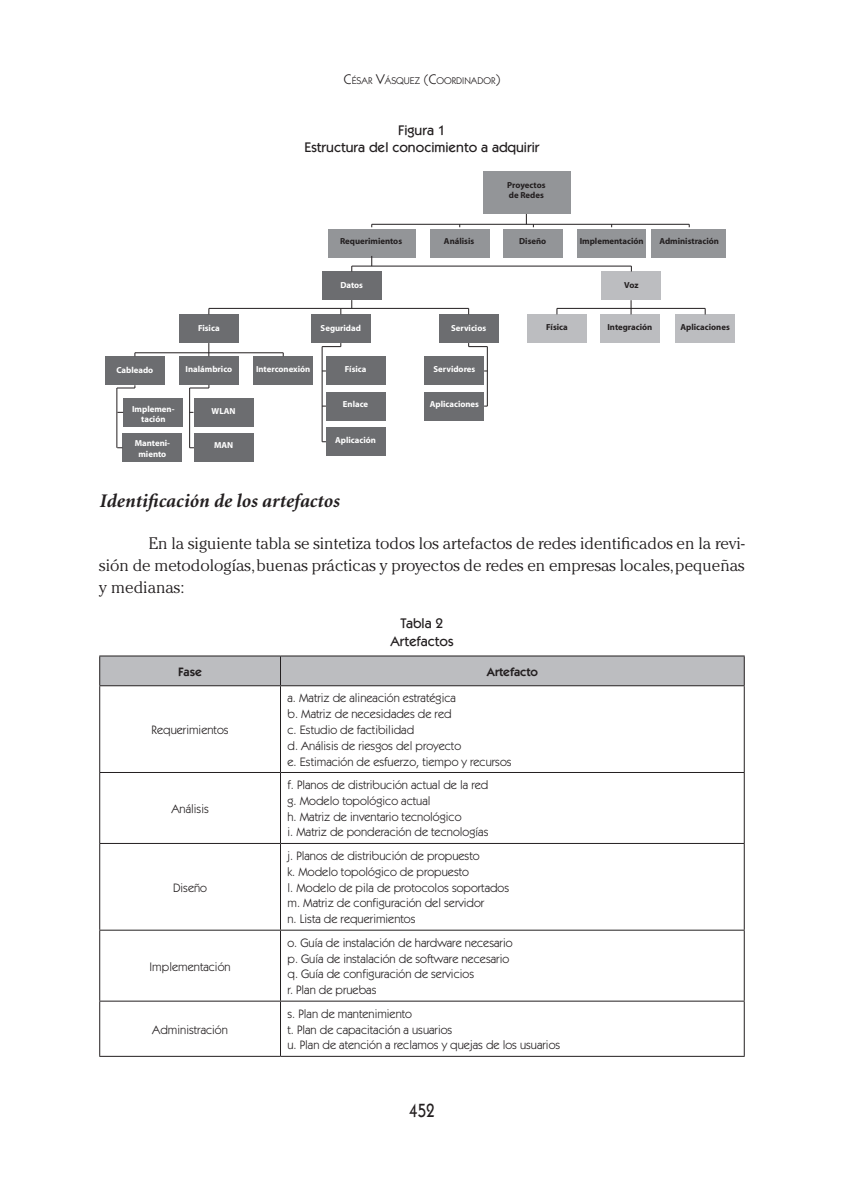
<style>
.page{position:relative;width:844px;height:1191px;background:#fff}
.page>*{position:absolute;margin:0;border:0;box-sizing:border-box;transform-origin:0 0}
.t1{font:italic 700 19.25px "Minion";color:#231f20}
.t2{font:500 19.25px "Itc Kabel";color:#231f20;scale:.8 1}
.t3{font:300 16.62px/21.9px "Cheltenham";color:#231f20;text-align:justify}
.t4{font:500 14px/17.5px "Itc Kabel";color:#231f20;text-align:center}
.t5{font:12.25px/15.8px "Itc Kabel";color:#231f20}
.t6{font:600 12.25px "Itc Kabel";color:#231f20}
.t7{font:9.8px "Itc Kabel";color:#231f20}
.t8{font:700 8.75px/10.5px "Myriad";color:#fff;text-align:center}
.t9{font:700 8.75px/10.5px "Myriad";color:#231f20}
.s1{font-size:14px}
</style>
<div class="page">
<div style="left:482px;top:172px;width:88px;height:42px;background:#939598"></div>
<div style="left:328px;top:229px;width:87px;height:29px;background:#939598"></div>
<div style="left:430px;top:229px;width:59px;height:28px;background:#939598"></div>
<div style="left:503px;top:229px;width:60px;height:28px;background:#939598"></div>
<div style="left:577px;top:229px;width:68px;height:28px;background:#939598"></div>
<div style="left:651px;top:229px;width:75px;height:28px;background:#939598"></div>
<div style="left:322px;top:271px;width:59px;height:29px;background:#6c6d70"></div>
<div style="left:601px;top:271px;width:59px;height:29px;background:#bcbdc0"></div>
<div style="left:600px;top:314px;width:59px;height:29px;background:#bcbdc0"></div>
<div style="left:675px;top:314px;width:59px;height:29px;background:#bcbdc0"></div>
<div style="left:527px;top:314px;width:59px;height:29px;background:#bcbdc0"></div>
<div style="left:311px;top:314px;width:59px;height:29px;background:#6c6d70"></div>
<div style="left:179px;top:314px;width:59px;height:29px;background:#6c6d70"></div>
<div style="left:105px;top:357px;width:59px;height:28px;background:#6c6d70"></div>
<div style="left:179px;top:356px;width:59px;height:29px;background:#6c6d70"></div>
<div style="left:253px;top:356px;width:60px;height:29px;background:#6c6d70"></div>
<div style="left:326px;top:356px;width:59px;height:29px;background:#6c6d70"></div>
<div style="left:424px;top:356px;width:60px;height:29px;background:#6c6d70"></div>
<div style="left:424px;top:392px;width:60px;height:28px;background:#6c6d70"></div>
<div style="left:326px;top:392px;width:59px;height:28px;background:#6c6d70"></div>
<div style="left:326px;top:427px;width:59px;height:29px;background:#6c6d70"></div>
<div style="left:194px;top:398px;width:59px;height:28px;background:#6c6d70"></div>
<div style="left:194px;top:433px;width:59px;height:28px;background:#6c6d70"></div>
<div style="left:124px;top:398px;width:59px;height:28px;background:#6c6d70"></div>
<div style="left:123px;top:433px;width:59px;height:28px;background:#6c6d70"></div>
<div style="left:439px;top:314px;width:59px;height:29px;background:#6c6d70"></div>
<hr style="left:371px;top:224px;width:318px;height:1px;background:#231f20">
<hr style="left:351px;top:266px;width:280px;height:1px;background:#231f20">
<hr style="left:556px;top:308px;width:149px;height:1px;background:#231f20">
<svg style="left:630px;top:300px;width:1px;height:14px"></svg>
<hr style="left:209px;top:308px;width:259px;height:1px;background:#231f20">
<svg style="left:468px;top:343px;width:18px;height:4px"></svg>
<hr style="left:486px;top:346px;width:1px;height:60px;background:#231f20">
<svg style="left:322px;top:343px;width:19px;height:4px"></svg>
<hr style="left:321px;top:346px;width:1px;height:96px;background:#231f20">
<hr style="left:189px;top:388px;width:1px;height:60px;background:#231f20">
<svg style="left:189px;top:385px;width:20px;height:3px"></svg>
<hr style="left:116px;top:388px;width:1px;height:60px;background:#231f20">
<svg style="left:117px;top:385px;width:18px;height:3px"></svg>
<hr style="left:135px;top:352px;width:148px;height:1px;background:#231f20">
<svg style="left:208px;top:343px;width:1px;height:13px"></svg>
<hr style="left:99px;top:655px;width:181px;height:1px;background:#231f20">
<hr style="left:280px;top:655px;width:464px;height:1px;background:#231f20">
<hr style="left:99px;top:772px;width:181px;height:1px;background:#231f20">
<hr style="left:280px;top:772px;width:464px;height:1px;background:#231f20">
<hr style="left:99px;top:843px;width:181px;height:1px;background:#231f20">
<hr style="left:280px;top:843px;width:464px;height:1px;background:#231f20">
<hr style="left:99px;top:929px;width:181px;height:1px;background:#231f20">
<hr style="left:280px;top:929px;width:464px;height:1px;background:#231f20">
<hr style="left:99px;top:1000px;width:181px;height:1px;background:#231f20">
<hr style="left:280px;top:1000px;width:464px;height:1px;background:#231f20">
<hr style="left:99px;top:1056px;width:181px;height:1px;background:#231f20">
<hr style="left:280px;top:1056px;width:464px;height:1px;background:#231f20">
<hr style="left:99px;top:686px;width:1px;height:86px;background:#231f20">
<hr style="left:99px;top:773px;width:1px;height:70px;background:#231f20">
<hr style="left:99px;top:844px;width:1px;height:85px;background:#231f20">
<hr style="left:99px;top:930px;width:1px;height:70px;background:#231f20">
<hr style="left:99px;top:1001px;width:1px;height:55px;background:#231f20">
<svg style="left:99px;top:656px;width:645px;height:30px;background:#b5b6b8"></svg>
<hr style="left:280px;top:686px;width:1px;height:86px;background:#231f20">
<hr style="left:743px;top:686px;width:1px;height:86px;background:#231f20">
<hr style="left:280px;top:773px;width:1px;height:70px;background:#231f20">
<hr style="left:743px;top:773px;width:1px;height:70px;background:#231f20">
<hr style="left:280px;top:844px;width:1px;height:85px;background:#231f20">
<hr style="left:743px;top:844px;width:1px;height:85px;background:#231f20">
<hr style="left:280px;top:930px;width:1px;height:70px;background:#231f20">
<hr style="left:743px;top:930px;width:1px;height:70px;background:#231f20">
<hr style="left:280px;top:1001px;width:1px;height:55px;background:#231f20">
<hr style="left:743px;top:1001px;width:1px;height:55px;background:#231f20">
<p class="t7" style="left:344px;top:75px;width:158px"><span class="s1">C</span>ÉSAR <span class="s1">V</span>ÁSQUEZ <span class="s1">(C</span>OORDINADOR<span class="s1">)</span></p>
<p class="t4" style="left:304px;top:121px;width:236px">Figura 1<br>Estructura del conocimiento a adquirir</p>
<p class="t9" style="left:507px;top:180px;width:40px">Proyectos de Redes</p>
<p class="t9" style="left:340px;top:236px;width:64px">Requerimientos</p>
<p class="t9" style="left:444px;top:236px;width:32px">Análisis</p>
<p class="t9" style="left:519px;top:236px;width:29px">Diseño</p>
<p class="t9" style="left:579px;top:236px;width:65px">Implementación</p>
<p class="t9" style="left:659px;top:236px;width:61px">Administración</p>
<p class="t8" style="left:340px;top:280px;width:24px">Datos</p>
<p class="t9" style="left:624px;top:280px;width:16px">Voz</p>
<p class="t8" style="left:198px;top:323px;width:23px">Fisica</p>
<p class="t8" style="left:320px;top:323px;width:42px">Seguridad</p>
<p class="t9" style="left:546px;top:322px;width:23px">Física</p>
<p class="t9" style="left:607px;top:322px;width:46px">Integración</p>
<p class="t9" style="left:680px;top:322px;width:51px">Aplicaciones</p>
<p class="t8" style="left:451px;top:323px;width:37px">Servicios</p>
<p class="t8" style="left:116px;top:365px;width:38px">Cableado</p>
<p class="t8" style="left:185px;top:364px;width:48px">Inalámbrico</p>
<p class="t8" style="left:256px;top:364px;width:56px">Interconexión</p>
<p class="t8" style="left:344px;top:364px;width:23px">Física</p>
<p class="t8" style="left:433px;top:364px;width:43px">Servidores</p>
<p class="t8" style="left:343px;top:399px;width:27px">Enlace</p>
<p class="t8" style="left:429px;top:399px;width:51px">Aplicaciones</p>
<p class="t8" style="left:335px;top:435px;width:42px">Aplicación</p>
<p class="t8" style="left:132px;top:404px;width:44px">Implemen&shy;tación</p>
<p class="t8" style="left:135px;top:438px;width:37px">Manteni&shy;miento</p>
<p class="t8" style="left:211px;top:406px;width:26px">WLAN</p>
<p class="t8" style="left:214px;top:440px;width:21px">MAN</p>
<h1 class="t1" style="left:99px;top:491px;width:241px">Identificación de los artefactos</h1>
<h2 class="t3" style="left:99px;top:533px;width:646px;text-indent:50px">En la siguiente tabla se sintetiza todos los artefactos de redes identificados en la revi&shy;sión de metodologías, buenas prácticas y proyectos de redes en empresas locales, pequeñas y medianas:</h2>
<p class="t4" style="left:390px;top:614px;width:64px">Tabla 2<br>Artefactos</p>
<p class="t6" style="left:178px;top:664px;width:25px">Fase</p>
<p class="t6" style="left:486px;top:664px;width:53px">Artefacto</p>
<p class="t5" style="left:152px;top:721px;width:78px">Requerimientos</p>
<p class="t5" style="left:171px;top:800px;width:39px">Análisis</p>
<p class="t5" style="left:173px;top:879px;width:36px">Diseño</p>
<p class="t5" style="left:149px;top:958px;width:82px">Implementación</p>
<p class="t5" style="left:152px;top:1021px;width:77px">Administración</p>
<p class="t5" style="left:287px;top:690px;width:225px">a. Matriz de alineación estratégica<br>b. Matriz de necesidades de red<br>c. Estudio de factibilidad<br>d. Análisis de riesgos del proyecto<br>e. Estimación de esfuerzo, tiempo y recursos</p>
<p class="t5" style="left:287px;top:777px;width:202px">f. Planos de distribución actual de la red g. Modelo topológico actual<br>h. Matriz de inventario tecnológico<br>i. Matriz de ponderación de tecnologías</p>
<p class="t5" style="left:287px;top:848px;width:223px">j. Planos de distribución de propuesto<br>k. Modelo topológico de propuesto<br>l. Modelo de pila de protocolos soportados m. Matriz de configuración del servidor<br>n. Lista de requerimientos</p>
<p class="t5" style="left:287px;top:934px;width:226px">o. Guía de instalación de hardware necesario p. Guía de instalación de software necesario q. Guía de configuración de servicios<br>r. Plan de pruebas</p>
<p class="t5" style="left:287px;top:1005px;width:274px">s. Plan de mantenimiento<br>t. Plan de capacitación a usuarios<br>u. Plan de atención a reclamos y quejas de los usuarios</p>
<h1 class="t2" style="left:409px;top:1098px;width:34px">452</h1>
</div>
